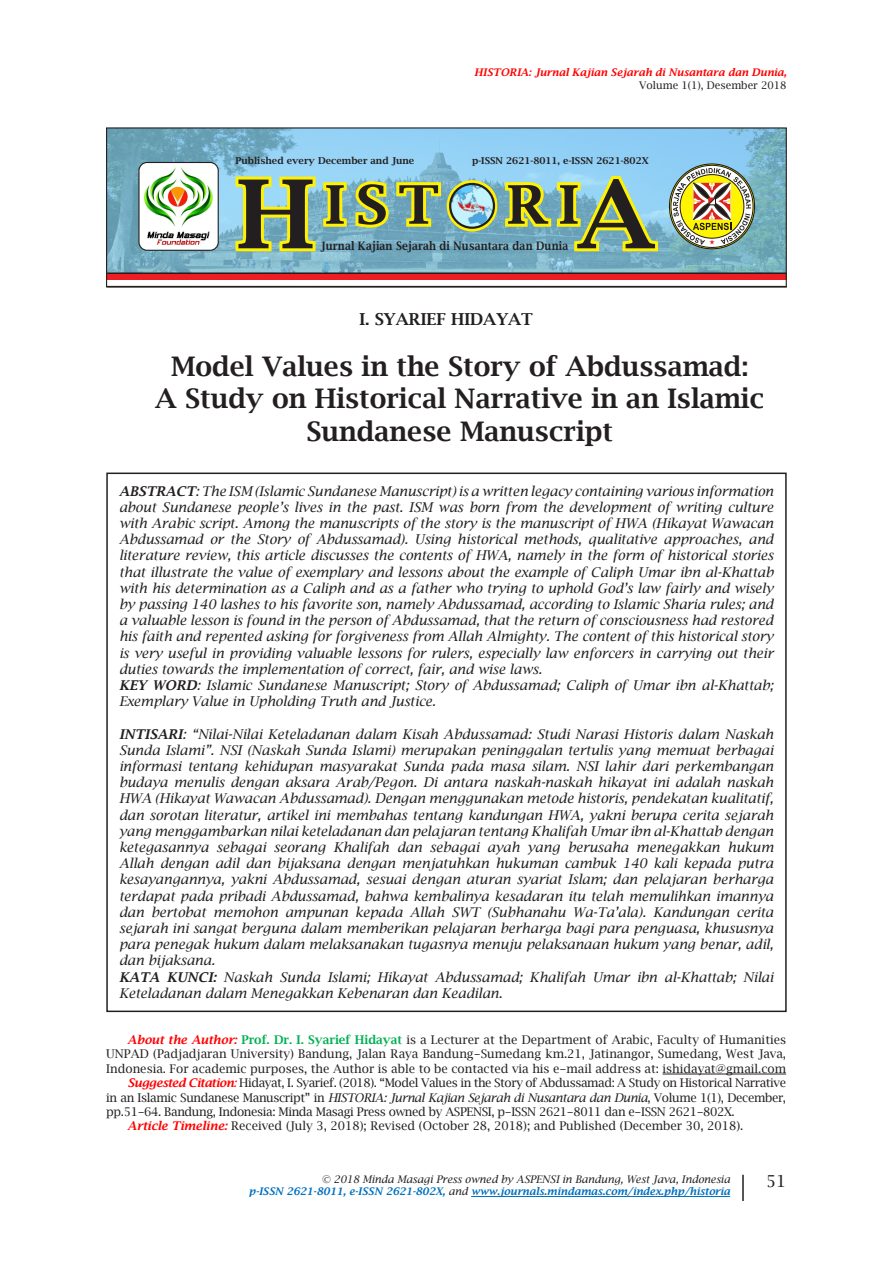
<style>
.page{position:relative;width:893px;height:1263px;background:#fff}
.page>*{position:absolute;margin:0;border:0;box-sizing:border-box;transform-origin:0 0}
.t1{font:600 95.1px "Lucida Bright";color:#231f20}
.t2{font:600 53.25px "Lucida Bright";letter-spacing:.185em;color:#231f20;scale:1.08 1}
.t3{font:600 27px/32.4px "Lucida Bright";color:#231f20;text-align:center}
.t4{font:600 16.5px "Lucida Bright";color:#231f20}
.t5{font:16.5px "Lucida Bright";color:#231f20}
.t6{font:italic 13.5px/16.2px "Lucida Bright";color:#231f20;text-align:justify}
.t7{font:12px/14.4px "Lucida Bright";color:#231f20;text-align:justify}
.t8{font:600 11.7px "Lucida Bright";letter-spacing:.015em;color:#231f20;scale:.9 1}
.t9{font:italic 600 10.5px "Lucida Bright";color:#0070c0}
.t10{font:italic 10.5px "Lucida Bright";color:#231f20}
.t11{font:italic 600 10.5px "Lucida Bright";color:#f00}
.t12{font:10.5px "Lucida Bright";color:#231f20}
.t13{font:600 9.45px "Lucida Bright";color:#231f20}
.s1{font-weight:600}
.s2{font-weight:600;font-style:italic;color:#f00}
.s3{font-weight:600;color:#00b050}
.s4{font-style:italic;color:#f00}
.s5{font-style:italic}
.s6{font-weight:400;color:#231f20}
</style>
<div class="page">
<hr style="left:471px;top:1196px;width:259px;height:1px;background:#0070c0">
<hr style="left:742px;top:1175px;width:2px;height:26px;background:#231f20">
<img style="left:108px;top:130px;width:677px;height:142px">
<div style="left:107px;top:273px;width:680px;height:8px;background:#ee1d23"></div>
<div style="left:107px;top:280px;width:680px;height:7px;background:#fff"></div>
<hr style="left:107px;top:272px;width:680px;height:2px;background:#231f20">
<svg style="left:232px;top:130px;width:429px;height:124px;background:#9dcab3"></svg>
<svg style="left:447px;top:180px;width:50px;height:52px"></svg>
<img style="left:450px;top:184px;width:44px;height:44px;border-radius:22px">
<div style="left:449px;top:183px;width:46px;height:46px;border:2px solid #231f20;border-radius:50%"></div>
<div style="left:139px;top:162px;width:79px;height:88px;background:#fff;border-radius:8px"></div>
<div style="left:138px;top:162px;width:81px;height:89px;border:1px solid #231f20;border-radius:8px"></div>
<img style="left:144px;top:168px;width:69px;height:77px">
<svg style="left:668px;top:163px;width:88px;height:87px"></svg>
<div style="left:106px;top:128px;width:681px;height:159px;border:1px solid #231f20"></div>
<hr style="left:663px;top:1074px;width:123px;height:1px;background:#231f20">
<p class="t11" style="left:474px;top:66px;width:314px">HISTORIA: Jurnal Kajian Sejarah di Nusantara dan Dunia,</p>
<p class="t12" style="left:639px;top:79px;width:149px">Volume 1(1), Desember 2018</p>
<p class="t13" style="left:236px;top:156px;width:180px">Published every December and June</p>
<p class="t13" style="left:472px;top:156px;width:178px">p-ISSN 2621-8011, e-ISSN 2621-802X</p>
<p class="t1" style="left:236px;top:160px;width:80px">H</p>
<p class="t2" style="left:325px;top:174px;width:237px">ISTORI</p>
<p class="t1" style="left:577px;top:160px;width:79px">A</p>
<p class="t8" style="left:321px;top:239px;width:276px">Jurnal Kajian Sejarah di Nusantara dan Dunia</p>
<p class="t4" style="left:359px;top:310px;width:175px">I. SYARIEF HIDAYAT</p>
<p class="t3" style="left:171px;top:350px;width:579px">Model Values in the Story of Abdussamad:</p>
<p class="t3" style="left:155px;top:382px;width:610px">A Study on Historical Narrative in an Islamic<br>Sundanese Manuscript</p>
<p class="t6" style="left:119px;top:483px;width:656px"><span class="s1">ABSTRACT</span>: The ISM (Islamic Sundanese Manuscript) is a written legacy containing various information about Sundanese people’s lives in the past. ISM was born from the development of writing culture with Arabic script. Among the manuscripts of the story is the manuscript of HWA (Hikayat Wawacan Abdussamad or the Story of Abdussamad). Using historical methods, qualitative approaches, and literature review, this article discusses the contents of HWA, namely in the form of historical stories that illustrate the value of exemplary and lessons about the example of Caliph Umar ibn al-Khattab with his determination as a Caliph and as a father who trying to uphold God’s law fairly and wisely by passing 140 lashes to his favorite son, namely Abdussamad, according to Islamic Sharia rules; and a valuable lesson is found in the person of Abdussamad, that the return of consciousness had restored his faith and repented asking for forgiveness from Allah Almighty. The content of this historical story is very useful in providing valuable lessons for rulers, especially law enforcers in carrying out their duties towards the implementation of correct, fair, and wise laws.</p>
<p class="t6" style="left:119px;top:677px;width:656px"><span class="s1">KEY WORD</span>: Islamic Sundanese Manuscript; Story of Abdussamad; Caliph of Umar ibn al-Khattab;<br>Exemplary Value in Upholding Truth and Justice.</p>
<p class="t6" style="left:119px;top:726px;width:656px"><span class="s1">INTISARI</span>: “Nilai-Nilai Keteladanan dalam Kisah Abdussamad: Studi Narasi Historis dalam Naskah Sunda Islami”. NSI (Naskah Sunda Islami) merupakan peninggalan tertulis yang memuat berbagai informasi tentang kehidupan masyarakat Sunda pada masa silam. NSI lahir dari perkembangan budaya menulis dengan aksara Arab/Pegon. Di antara naskah-naskah hikayat ini adalah naskah HWA (Hikayat Wawacan Abdussamad). Dengan menggunakan metode historis, pendekatan kualitatif, dan sorotan literatur, artikel ini membahas tentang kandungan HWA, yakni berupa cerita sejarah yang menggambarkan nilai keteladanan dan pelajaran tentang Khalifah Umar ibn al-Khattab dengan ketegasannya sebagai seorang Khalifah dan sebagai ayah yang berusaha menegakkan hukum Allah dengan adil dan bijaksana dengan menjatuhkan hukuman cambuk 140 kali kepada putra kesayangannya, yakni Abdussamad, sesuai dengan aturan syariat Islam; dan pelajaran berharga terdapat pada pribadi Abdussamad, bahwa kembalinya kesadaran itu telah memulihkan imannya dan bertobat memohon ampunan kepada Allah SWT (Subhanahu Wa-Ta’ala). Kandungan cerita sejarah ini sangat berguna dalam memberikan pelajaran berharga bagi para penguasa, khususnya para penegak hukum dalam melaksanakan tugasnya menuju pelaksanaan hukum yang benar, adil, dan bijaksana.</p>
<p class="t6" style="left:119px;top:969px;width:656px"><span class="s1">KATA KUNCI:</span> Naskah Sunda Islami; Hikayat Abdussamad; Khalifah Umar ibn al-Khattab; Nilai<br>Keteladanan dalam Menegakkan Kebenaran dan Keadilan.</p>
<p class="t7" style="left:106px;top:1032px;width:681px;text-indent:21px"><span class="s2">About the Author:</span> <span class="s3">Prof. Dr. I. Syarief Hidayat</span> is a Lecturer at the Department of Arabic, Faculty of Humanities UNPAD (Padjadjaran University) Bandung, Jalan Raya Bandung-Sumedang km.21, Jatinangor, Sumedang, West Java, Indonesia. For academic purposes, the Author is able to be contacted via his e-mail address at: ishidayat@gmail.com</p>
<p class="t7" style="left:106px;top:1076px;width:681px;text-indent:21px"><span class="s2">Suggested Citation</span><span class="s4">:</span> Hidayat, I. Syarief. (2018). “Model Values in the Story of Abdussamad: A Study on Historical Narrative in an Islamic Sundanese Manuscript” in <span class="s5">HISTORIA: Jurnal Kajian Sejarah di Nusantara dan Dunia</span>, Volume 1(1), December, pp.51-64. Bandung, Indonesia: Minda Masagi Press owned by ASPENSI, p-ISSN 2621-8011 dan e-ISSN 2621-802X.</p>
<p class="t7" style="left:128px;top:1119px;width:617px"><span class="s2">Article Timeline:</span> Received (July 3, 2018); Revised (October 28, 2018); and Published (December 30, 2018).</p>
<p class="t10" style="left:322px;top:1173px;width:410px">© 2018 Minda Masagi Press owned by ASPENSI in Bandung, West Java, Indonesia</p>
<p class="t9" style="left:249px;top:1186px;width:483px">p-ISSN 2621-8011, e-ISSN 2621-802X, <span class="s6">and</span> www.journals.mindamas.com/index.php/historia</p>
<p class="t5" style="left:766px;top:1172px;width:22px">51</p>
</div>
